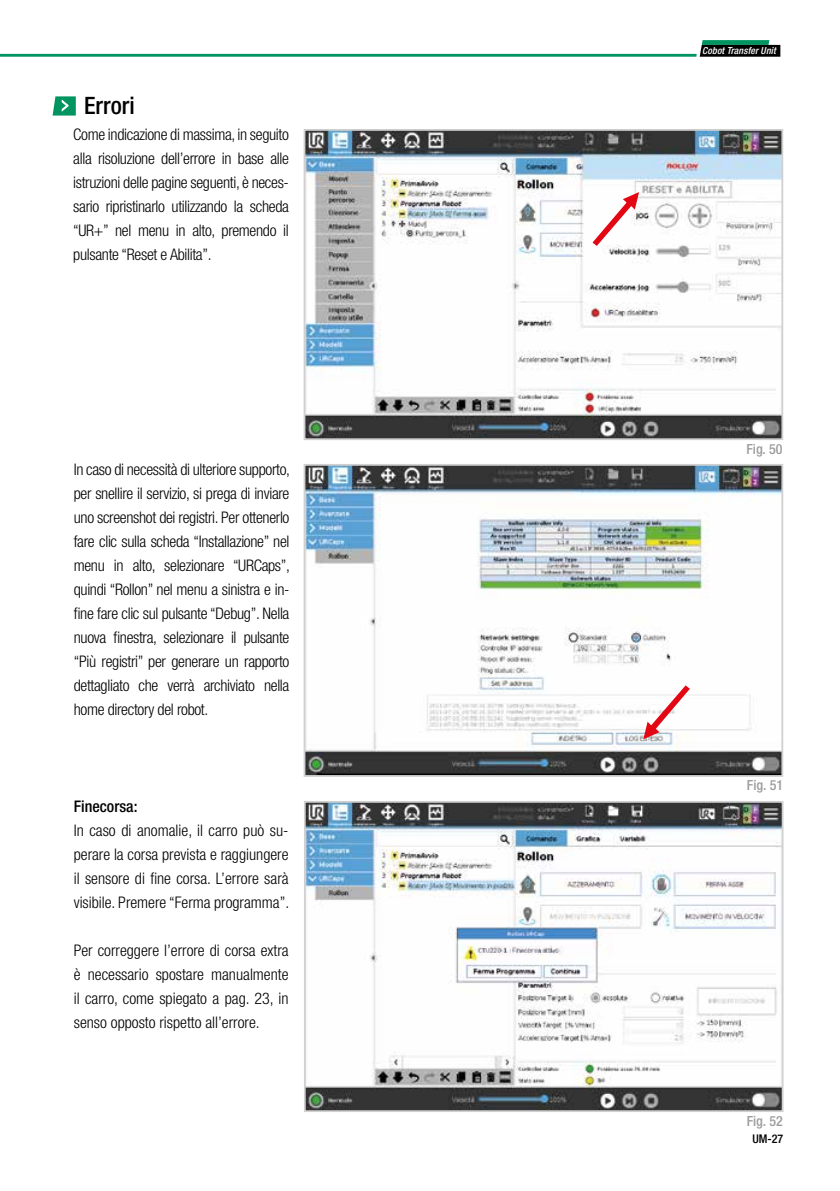
<style>
.page{position:relative;width:840px;height:1191px;background:#fff}
.page>*{position:absolute;margin:0;border:0;box-sizing:border-box;transform-origin:0 0}
.t1{font:500 condensed 24px "Helvetica Neue LT Std";color:#000}
.t2{font:300 condensed 16px/24px "Helvetica Neue LT Std";color:#000;text-align:justify}
.t3{font:500 condensed 16px "Helvetica Neue LT Std";color:#000}
.t4{font:500 condensed 14px "Helvetica Neue LT Std";color:#9d9d9c}
.t5{font:500 condensed 12px "Helvetica Neue LT Std";color:#000}
.t6{font:italic 500 condensed 9.8px "Helvetica Neue LT Std";letter-spacing:.015em;color:#fff}
</style>
<div class="page">
<hr style="left:0;top:54px;width:696px;height:3px;background:#009560">
<svg style="left:699px;top:40px;width:82px;height:17px"></svg>
<svg style="left:53px;top:96px;width:23px;height:20px"></svg>
<img style="left:306px;top:132px;width:473px;height:305px">
<div style="left:303px;top:129px;width:479px;height:311px;border:2px solid #d0d0d0"></div>
<img style="left:307px;top:804px;width:473px;height:305px">
<div style="left:304px;top:801px;width:479px;height:311px;border:2px solid #d0d0d0"></div>
<img style="left:306px;top:467px;width:473px;height:307px">
<div style="left:303px;top:464px;width:479px;height:313px;border:2px solid #d0d0d0"></div>
<svg style="left:592px;top:192px;width:46px;height:54px"></svg>
<svg style="left:643px;top:685px;width:46px;height:54px"></svg>
<h1 class="t1" style="left:84px;top:91px;width:52px">Errori</h1>
<p class="t2" style="left:73px;top:123px;width:217px">Come indicazione di massima, in seguito alla risoluzione dell’errore in base alle istruzioni delle pagine seguenti, è neces&shy;sario ripristinarlo utilizzando la scheda “UR+” nel menu in alto, premendo il pulsante “Reset e Abilita”.</p>
<p class="t2" style="left:74px;top:457px;width:218px">In caso di necessità di ulteriore supporto, per snellire il servizio, si prega di inviare uno screenshot dei registri. Per ottenerlo fare clic sulla scheda “Installazione” nel menu in alto, selezionare “URCaps”, quindi “Rollon” nel menu a sinistra e in&shy;fine fare clic sul pulsante “Debug”. Nella nuova finestra, selezionare il pulsante “Più registri” per generare un rapporto dettagliato che verrà archiviato nella home directory del robot.</p>
<p class="t3" style="left:74px;top:797px;width:65px">Finecorsa:</p>
<p class="t2" style="left:74px;top:818px;width:217px">In caso di anomalie, il carro può su&shy;perare la corsa prevista e raggiungere il sensore di fine corsa. L’errore sarà visibile. Premere “Ferma programma”.</p>
<p class="t2" style="left:74px;top:938px;width:216px">Per correggere l’errore di corsa extra è necessario spostare manualmente il carro, come spiegato a pag. 23, in senso opposto rispetto all’errore.</p>
<p class="t6" style="left:701px;top:45px;width:75px">Cobot Transfer Unit</p>
<p class="t4" style="left:746px;top:441px;width:38px">Fig. 50</p>
<p class="t4" style="left:746px;top:776px;width:38px">Fig. 51</p>
<p class="t4" style="left:746px;top:1113px;width:38px">Fig. 52</p>
<p class="t5" style="left:752px;top:1131px;width:32px">UM-27</p>
</div>
